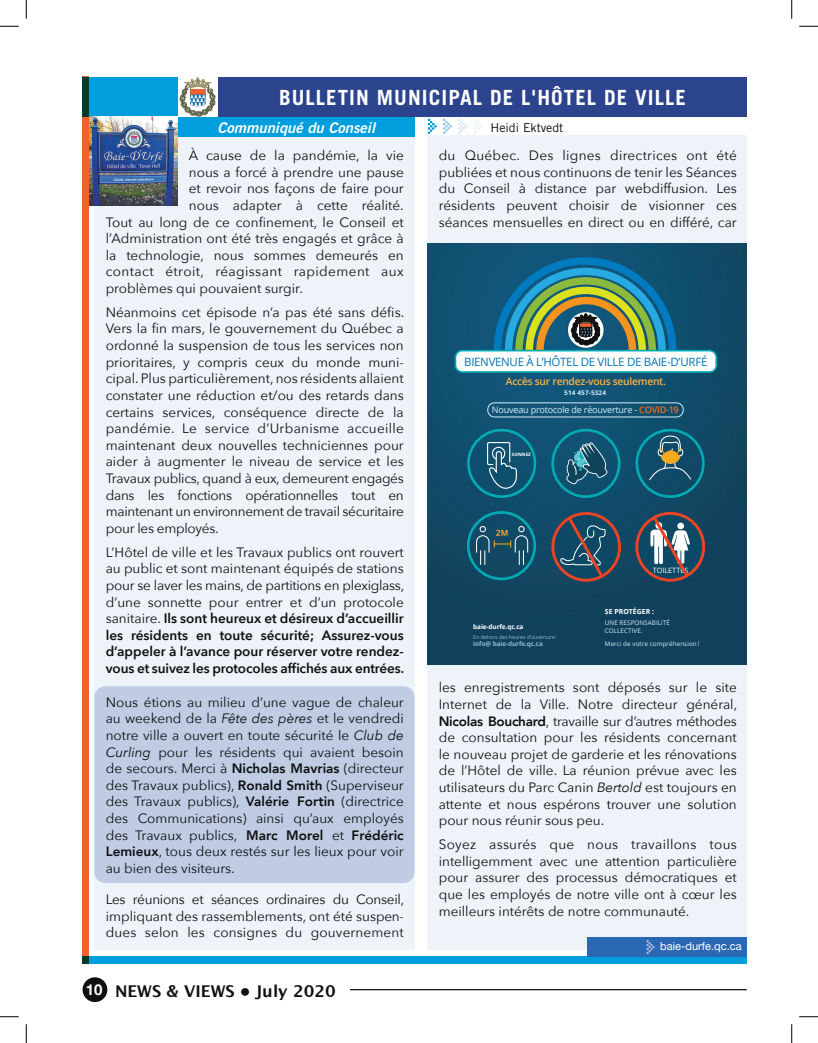
<style>
.page{position:relative;width:818px;height:1043px;background:#fff}
.page>*{position:absolute;margin:0;border:0;box-sizing:border-box;transform-origin:0 0}
.t1{font:700 20.88px "Trade Gothic";letter-spacing:.05em;color:#fff}
.t2{font:700 16.25px "Lucida Grande";color:#0f1010}
.t3{font:italic 14.75px "Trade Gothic Bold Two";color:#fff}
.t4{font:13.5px/16.6px "Avenir Next";color:#0f1010;text-align:justify}
.t5{font:13.5px "Avenir Next";letter-spacing:.03em;color:#0f1010}
.t6{font:12.38px "Trade Gothic";color:#0f1010}
.t7{font:11.5px "Open Sans";letter-spacing:-.025em;color:#0074b6}
.t8{font:11.12px "Helvetica Neue";color:#fff}
.t9{font:600 10.25px "Open Sans";letter-spacing:-.025em;color:#fab23f}
.t10{font:9.12px "Open Sans";letter-spacing:-.025em;color:#d2edf6}
.t11{font:7.38px "Open Sans";letter-spacing:-.01em;color:#fff}
.t12{font:700 6.88px "Open Sans";color:#fff}
.t13{font:700 6.38px "Open Sans";letter-spacing:-.01em;color:#8abcd2}
.t14{font:700 6.38px "Open Sans";letter-spacing:-.01em;color:#fff}
.t15{font:700 6.38px "Open Sans";letter-spacing:.025em;color:#d2edf6}
.t16{font:6.25px/7.6px "Open Sans";letter-spacing:.01em;color:#d2edf6}
.t17{font:5.25px "Open Sans";letter-spacing:-.01em;color:#8abcd2}
.t18{font:700 4.62px "Open Sans";letter-spacing:.01em;color:#fff}
.s1{font-weight:600}
.s2{font-style:italic}
.s3{font-family:"Avenir";font-weight:800}
.s4{font-weight:600;color:#f26d21}
</style>
<div class="page">
<div style="left:83px;top:977px;width:24px;height:25px;background:#0f1010;border-radius:50%"></div>
<hr style="left:350px;top:989px;width:396px;height:1px;background:#0f1010">
<div style="left:82px;top:956px;width:664px;height:8px;background:#009edc"></div>
<div style="left:218px;top:77px;width:528px;height:40px;background:#2c438e"></div>
<div style="left:82px;top:77px;width:96px;height:40px;background:#009edc"></div>
<div style="left:82px;top:77px;width:7px;height:887px;background:#f0622e"></div>
<img style="left:179px;top:77px;width:36px;height:39px">
<div style="left:95px;top:135px;width:320px;height:815px;background:#eef3f9"></div>
<div style="left:427px;top:135px;width:319px;height:815px;background:#eef3f9"></div>
<div style="left:178px;top:117px;width:237px;height:19px;background:#009edc"></div>
<div style="left:587px;top:937px;width:159px;height:19px;background:#2a68b3"></div>
<svg style="left:646px;top:940px;width:8px;height:14px"></svg>
<svg style="left:427px;top:119px;width:9px;height:15px"></svg>
<svg style="left:443px;top:119px;width:9px;height:15px"></svg>
<svg style="left:458px;top:119px;width:9px;height:15px"></svg>
<svg style="left:473px;top:119px;width:9px;height:15px"></svg>
<img style="left:89px;top:117px;width:89px;height:88px">
<div style="left:94px;top:686px;width:320px;height:197px;background:#c0cce4;border-radius:11px"></div>
<img style="left:427px;top:243px;width:319px;height:421px">
<svg style="left:490px;top:253px;width:190px;height:97px;background:#3d7978"></svg>
<div style="left:455px;top:350px;width:261px;height:22px;background:#fff;border-radius:7px"></div>
<div style="left:454px;top:350px;width:263px;height:23px;border:2px solid #00abb5;border-radius:7px"></div>
<div style="left:487px;top:403px;width:196px;height:14px;border:1px solid #d2edf6;border-radius:7px"></div>
<svg style="left:553px;top:513px;width:66px;height:67px"></svg>
<div style="left:551px;top:512px;width:70px;height:69px;border:3px solid #ed4423;border-radius:50%"></div>
<svg style="left:559px;top:515px;width:47px;height:64px;background:#385265"></svg>
<svg style="left:636px;top:428px;width:70px;height:71px;background:#1f5e72"></svg>
<div style="left:551px;top:429px;width:69px;height:69px;border:3px solid #00abb5;border-radius:50%"></div>
<svg style="left:566px;top:442px;width:41px;height:42px;background:#2d667d"></svg>
<div style="left:467px;top:511px;width:69px;height:69px;border:3px solid #00abb5;border-radius:50%"></div>
<svg style="left:475px;top:526px;width:53px;height:38px;background:#2d5b6f"></svg>
<svg style="left:468px;top:428px;width:69px;height:71px;background:#19617d"></svg>
<svg style="left:636px;top:513px;width:67px;height:67px"></svg>
<div style="left:635px;top:512px;width:70px;height:69px;border:3px solid #ed4423;border-radius:50%"></div>
<svg style="left:650px;top:514px;width:40px;height:65px;background:#707b87"></svg>
<svg style="left:0;top:25px;width:19px;height:2px"></svg>
<svg style="left:799px;top:25px;width:19px;height:2px"></svg>
<svg style="left:0;top:1016px;width:19px;height:1px"></svg>
<svg style="left:799px;top:1016px;width:19px;height:1px"></svg>
<svg style="left:25px;top:0;width:2px;height:19px"></svg>
<svg style="left:25px;top:1024px;width:2px;height:18px"></svg>
<svg style="left:791px;top:0;width:1px;height:19px"></svg>
<svg style="left:791px;top:1024px;width:1px;height:18px"></svg>
<h1 class="t1" style="left:279px;top:85px;width:408px">BULLETIN MUNICIPAL DE L'HÔTEL DE VILLE</h1>
<p class="t3" style="left:217px;top:118px;width:159px">Communiqué du Conseil</p>
<p class="t6" style="left:490px;top:120px;width:74px">Heidi Ektvedt</p>
<p class="t4" style="left:438px;top:146px;width:299px">du Québec. Des lignes directrices ont été publiées et nous continuons de tenir les Séances du Conseil à distance par webdiffusion. Les résidents peuvent choisir de visionner ces séances mensuelles en direct ou en différé, car</p>
<p class="t4" style="left:189px;top:146px;width:216px">À cause de la pandémie, la vie</p>
<p class="t4" style="left:189px;top:163px;width:216px">nous a forcé à prendre une pause</p>
<p class="t4" style="left:189px;top:180px;width:216px">et revoir nos façons de faire pour</p>
<p class="t4" style="left:189px;top:196px;width:216px">nous adapter à cette réalité.</p>
<p class="t4" style="left:106px;top:213px;width:299px">Tout au long de ce confinement, le Conseil et</p>
<p class="t4" style="left:106px;top:229px;width:299px">l’Administration ont été très engagés et grâce à</p>
<p class="t4" style="left:106px;top:246px;width:299px">la technologie, nous sommes demeurés en</p>
<p class="t5" style="left:106px;top:260px;width:299px">contact étroit, réagissant rapidement aux</p>
<p class="t4" style="left:106px;top:279px;width:199px">problèmes qui pouvaient surgir.</p>
<p class="t4" style="left:106px;top:303px;width:300px">Néanmoins cet épisode n’a pas été sans défis.<br>Vers la fin mars, le gouvernement du Québec a ordonné la suspension de tous les services non prioritaires, y compris ceux du monde muni&shy;cipal. Plus particulièrement, nos résidents allaient constater une réduction et/ou des retards dans certains services, conséquence directe de la pandémie. Le service d’Urbanisme accueille maintenant deux nouvelles techniciennes pour aider à augmenter le niveau de service et les Travaux publics, quand à eux, demeurent engagés dans les fonctions opérationnelles tout en maintenant un environnement de travail sécuritaire pour les employés.</p>
<p class="t4" style="left:106px;top:543px;width:300px">L’Hôtel de ville et les Travaux publics ont rouvert au public et sont maintenant équipés de stations pour se laver les mains, de partitions en plexiglass, d’une sonnette pour entrer et d’un protocole sanitaire. <span class="s1">Ils sont heureux et désireux d’accueillir les résidents en toute sécurité; Assurez-vous d’appeler à l’avance pour réserver votre rendez&shy;vous et suivez les protocoles affichés aux entrées.</span></p>
<p class="t4" style="left:106px;top:693px;width:299px">Nous étions au milieu d’une vague de chaleur au weekend de la <span class="s2">Fête des pères</span> et le vendredi notre ville a ouvert en toute sécurité le <span class="s2">Club de Curling</span> pour les résidents qui avaient besoin de secours. Merci à <span class="s3">Nicholas Mavrias</span> (directeur des Travaux publics), <span class="s3">Ronald Smith</span> (Superviseur des Travaux publics), <span class="s3">Valérie Fortin</span> (directrice des Communications) ainsi qu’aux employés des Travaux publics, <span class="s3">Marc Morel</span> et <span class="s3">Frédéric Lemieux</span>, tous deux restés sur les lieux pour voir au bien des visiteurs.</p>
<p class="t4" style="left:106px;top:890px;width:300px">Les réunions et séances ordinaires du Conseil, impliquant des rassemblements, ont été suspen&shy;dues selon les consignes du gouvernement</p>
<p class="t7" style="left:464px;top:354px;width:245px">BIENVENUE À L’HÔTEL DE VILLE DE BAIE-D’URFÉ</p>
<p class="t9" style="left:506px;top:374px;width:161px">Accès sur rendez-vous seulement.</p>
<p class="t15" style="left:564px;top:388px;width:43px">514 457-5324</p>
<p class="t10" style="left:492px;top:403px;width:188px">Nouveau protocole de réouverture - <span class="s4">COVID-19</span></p>
<p class="t18" style="left:512px;top:451px;width:20px">SONNEZ</p>
<p class="t11" style="left:652px;top:565px;width:37px">TOILETTES</p>
<p class="t12" style="left:605px;top:607px;width:51px">SE PROTÉGER :</p>
<p class="t16" style="left:605px;top:618px;width:67px">UNE RESPONSABILITÉ<br>COLLECTIVE.</p>
<p class="t16" style="left:605px;top:640px;width:96px">Merci de votre compréhension!</p>
<p class="t14" style="left:473px;top:622px;width:52px">baie-durfe.qc.ca</p>
<p class="t17" style="left:473px;top:634px;width:85px">En dehors des heures d’ouverture:</p>
<p class="t13" style="left:473px;top:639px;width:71px">info@ baie-durfe.qc.ca</p>
<p class="t4" style="left:438px;top:678px;width:300px">les enregistrements sont déposés sur le site Internet de la Ville. Notre directeur général, <span class="s3">Nicolas Bouchard</span>, travaille sur d’autres méthodes de consultation pour les résidents concernant le nouveau projet de garderie et les rénovations de l’Hôtel de ville. La réunion prévue avec les utilisateurs du Parc Canin <span class="s2">Bertold</span> est toujours en attente et nous espérons trouver une solution pour nous réunir sous peu.</p>
<p class="t4" style="left:438px;top:835px;width:299px">Soyez assurés que nous travaillons tous intelligemment avec une attention particulière pour assurer des processus démocratiques et que les employés de notre ville ont à cœur les meilleurs intérêts de notre communauté.</p>
<p class="t8" style="left:660px;top:938px;width:83px">baie-durfe.qc.ca</p>
<p class="t2" style="left:86px;top:978px;width:251px"><sup>10</sup> NEWS &amp; VIEWS • July 2020</p>
</div>
